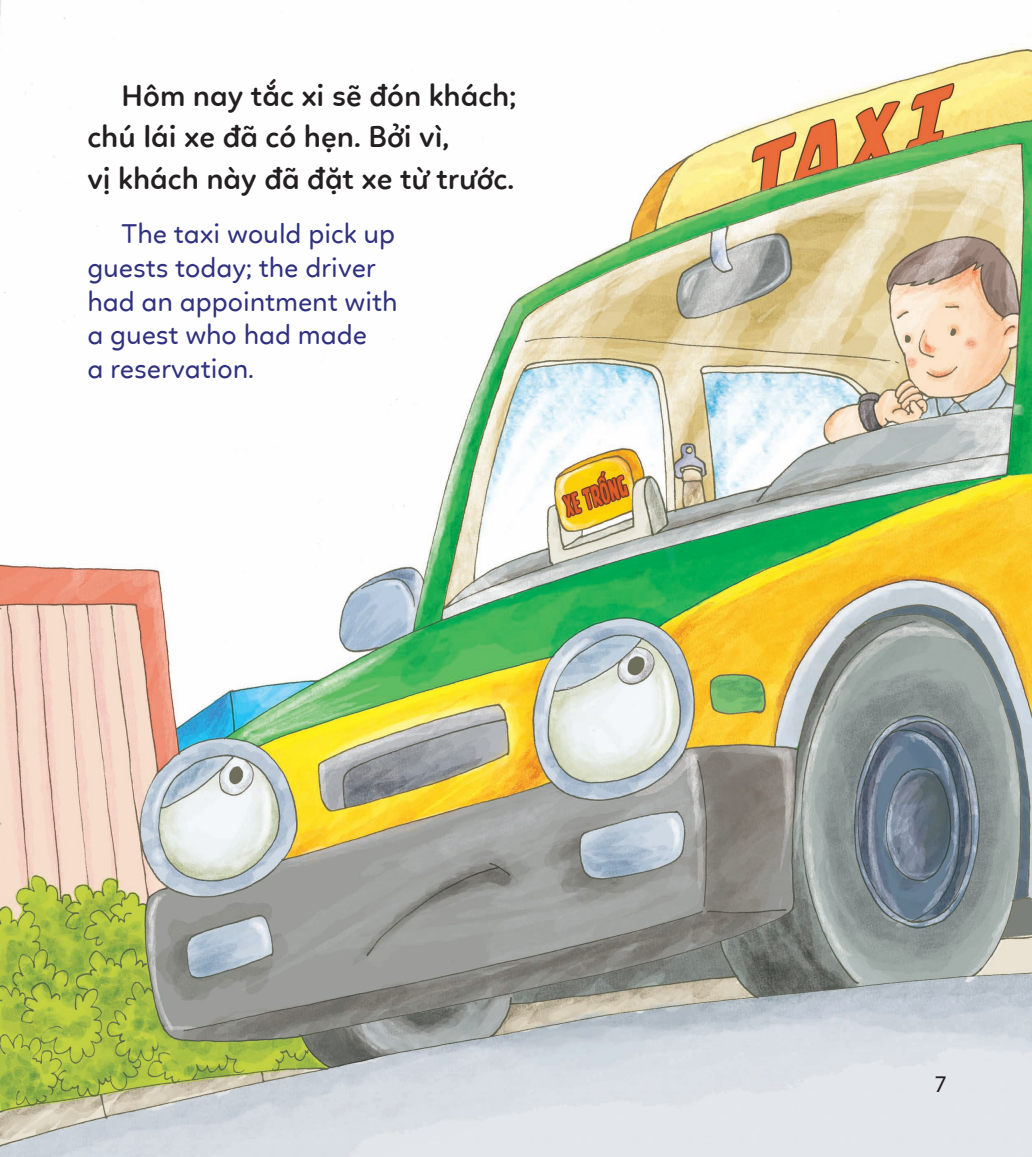
<style>
.page{position:relative;width:1032px;height:1157px;background:#fff}
.page>*{position:absolute;margin:0;border:0;box-sizing:border-box;transform-origin:0 0}
.tieng_viet{font:600 30.8px/41.2px "r 0 c 0 i Linotte";color:#231f20}
.tieng_anh{font:28px/33.6px "r 0 c 0 i Linotte";color:#30317f}
.t1{font:24px "Myriad Pro";color:#231f20}
</style>
<div class="page">
<img style="left:0;top:0;width:1032px;height:1157px">
<p class="tieng_viet" style="left:87px;top:72px;width:430px;text-indent:34px">Hôm nay tắc xi sẽ đón khách; chú lái xe đã có hẹn. Bởi vì,<br>vị khách này đã đặt xe từ trước.</p>
<p class="tieng_anh" style="left:87px;top:214px;width:312px;text-indent:34px">The taxi would pick up guests today; the driver had an appointment with a guest who had made<br>a reservation.</p>
<p class="t1" style="left:934px;top:1069px;width:14px">7</p>
</div>
